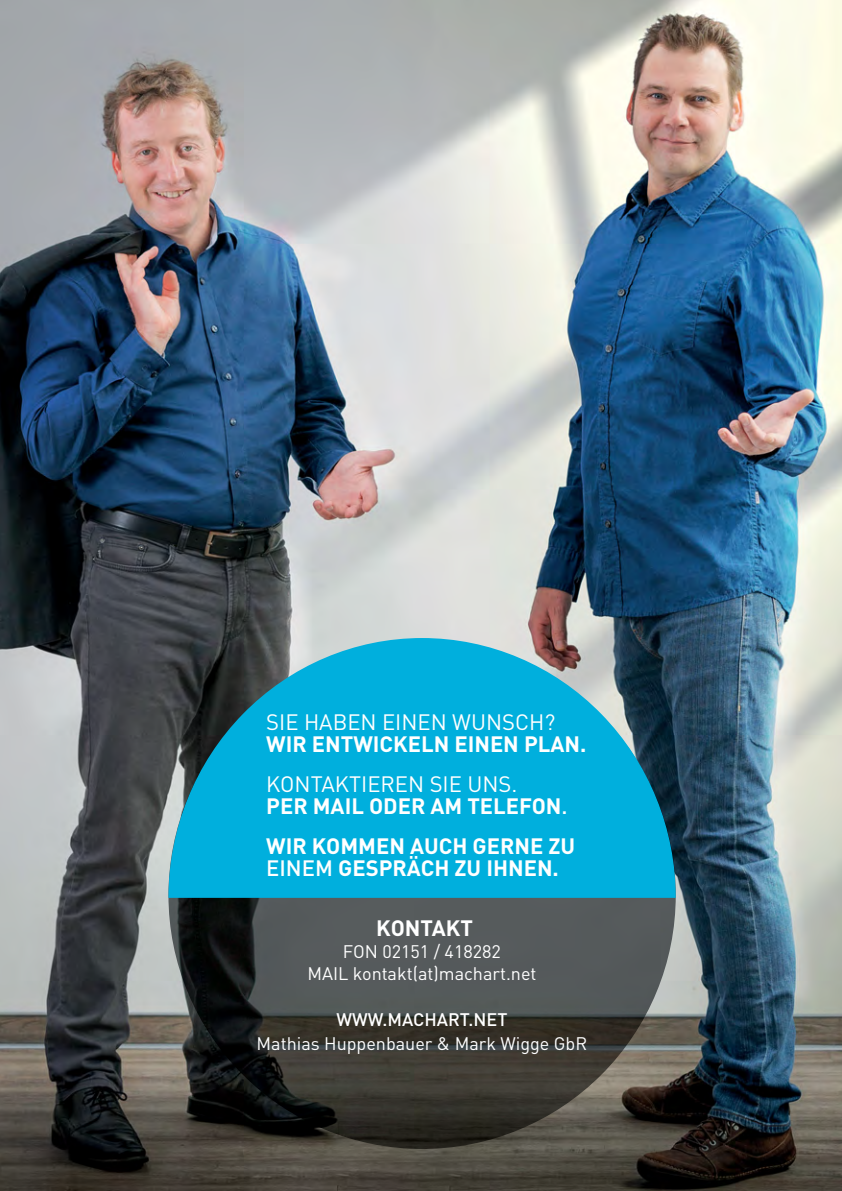
<style>
.page{position:relative;width:842px;height:1191px;background:#fff}
.page>*{position:absolute;margin:0;border:0;box-sizing:border-box;transform-origin:0 0}
.t1{font:700 22px/22px "DIN";color:#fff}
.t2{font:22px "DIN";color:#fff}
.t3{font:18px/22px "DIN";color:#fff;text-align:center}
.t4{font:500 18px "DIN";color:#fff}
.s1{font-weight:400}
.s2{font-weight:500}
</style>
<div class="page">
<img style="left:0;top:0;width:842px;height:1191px">
<img style="left:168px;top:898px;width:508px;height:251px">
<svg style="left:168px;top:638px;width:508px;height:260px;background:#129dc2"></svg>
<p class="t2" style="left:266px;top:714px;width:291px">SIE HABEN EINEN WUNSCH?</p>
<p class="t1" style="left:266px;top:735px;width:322px">WIR ENTWICKELN EINEN PLAN.</p>
<p class="t1" style="left:266px;top:775px;width:303px"><span class="s1">KONTAKTIEREN SIE UNS.<br></span>PER MAIL ODER AM TELEFON<span class="s2">.</span></p>
<p class="t1" style="left:266px;top:837px;width:310px">WIR KOMMEN AUCH GERNE ZU<br><span class="s2">EINEM</span> GESPRÄCH ZU IHNEN.</p>
<p class="t1" style="left:376px;top:919px;width:98px">KONTAKT</p>
<p class="t3" style="left:307px;top:942px;width:231px">FON 02151 / 418282<br>MAIL kontakt(at)machart.net</p>
<p class="t4" style="left:336px;top:1013px;width:173px">WWW.MACHART.NET</p>
<p class="t3" style="left:257px;top:1034px;width:332px">Mathias Huppenbauer &amp; Mark Wigge GbR</p>
</div>
